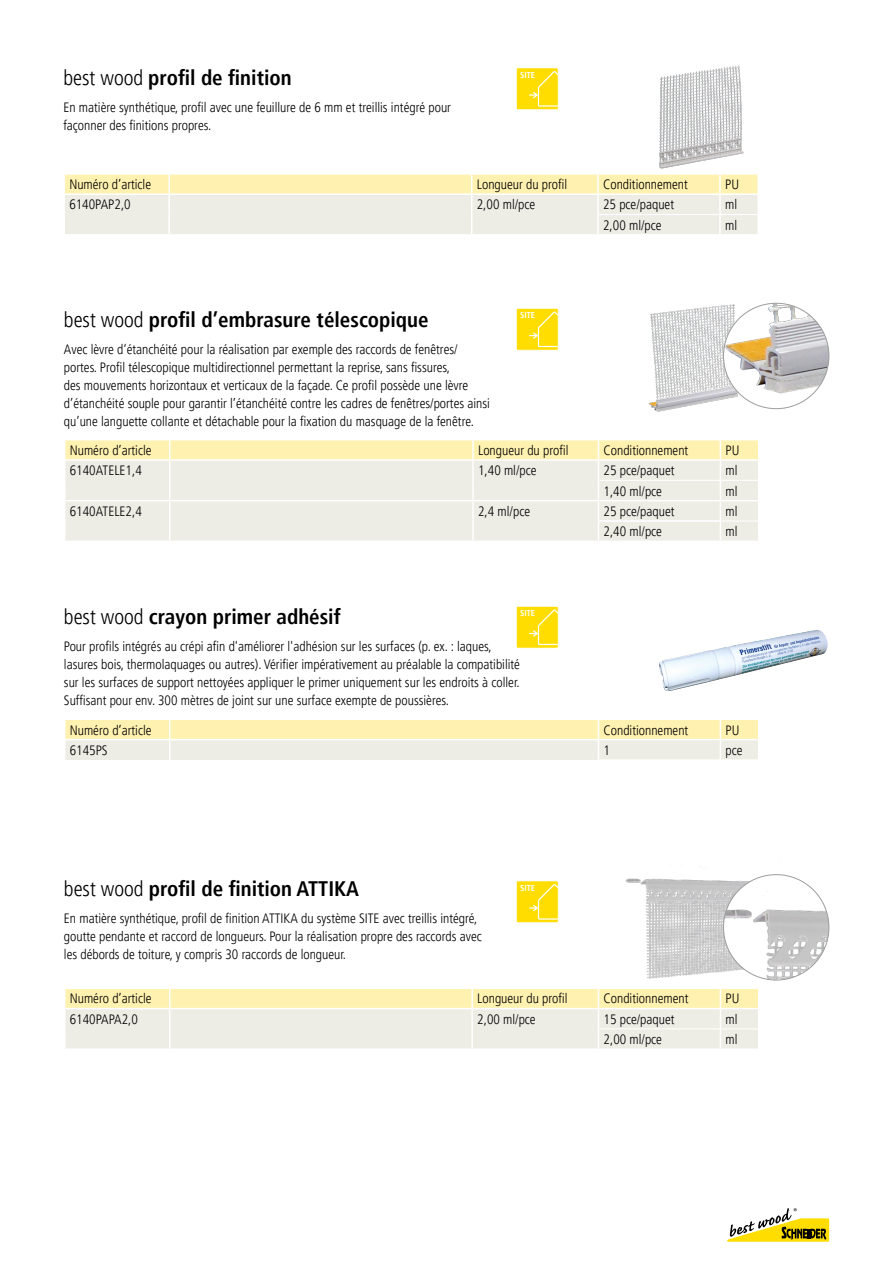
<style>
.page{position:relative;width:893px;height:1263px;background:#fff}
.page>*{position:absolute;margin:0;border:0;box-sizing:border-box;transform-origin:0 0}
.t1{font:700 condensed 21px "Frutiger LT Pro";color:#000}
.t2{font:300 condensed 13.5px/18px "Frutiger LT Pro";color:#000}
.t3{font:700 condensed 8.55px "Frutiger LT Pro";color:#fff}
.s1{font-weight:300}
</style>
<div class="page">
<svg style="left:727px;top:1208px;width:102px;height:34px"></svg>
<svg style="left:65px;top:440px;width:694px;height:101px;background:#f1eddc"></svg>
<img style="left:648px;top:304px;width:115px;height:108px">
<img style="left:723px;top:303px;width:106px;height:106px;border-radius:53px">
<svg style="left:65px;top:988px;width:693px;height:60px;background:#f3eed5"></svg>
<img style="left:625px;top:866px;width:205px;height:115px">
<img style="left:723px;top:875px;width:106px;height:105px;border-radius:53px">
<img style="left:659px;top:630px;width:169px;height:61px">
<svg style="left:65px;top:719px;width:693px;height:41px;background:#f6efce"></svg>
<svg style="left:64px;top:174px;width:694px;height:60px;background:#f3eed5"></svg>
<img style="left:659px;top:65px;width:85px;height:104px">
<svg style="left:516px;top:881px;width:42px;height:42px;background:#ffe01a"></svg>
<svg style="left:516px;top:606px;width:42px;height:42px;background:#ffe01a"></svg>
<svg style="left:516px;top:308px;width:42px;height:42px;background:#ffe01a"></svg>
<svg style="left:516px;top:68px;width:42px;height:42px;background:#ffe01a"></svg>
<h1 class="t1" style="left:63px;top:65px;width:230px"><span class="s1">best wood</span> profil de finition</h1>
<p class="t2" style="left:63px;top:99px;width:389px">En matière synthétique, profil avec une feuillure de 6 mm et treillis intégré pour façonner des finitions propres.</p>
<p class="t3" style="left:520px;top:70px;width:16px">SITE</p>
<p class="t2" style="left:69px;top:176px;width:83px">Numéro d’article</p>
<p class="t2" style="left:477px;top:176px;width:92px">Longueur du profil</p>
<p class="t2" style="left:603px;top:176px;width:86px">Conditionnement</p>
<p class="t2" style="left:725px;top:176px;width:15px">PU</p>
<p class="t2" style="left:69px;top:196px;width:63px">6140PAP2,0</p>
<p class="t2" style="left:477px;top:196px;width:60px">2,00 ml/pce</p>
<p class="t2" style="left:603px;top:196px;width:72px">25 pce/paquet</p>
<p class="t2" style="left:725px;top:196px;width:14px">ml</p>
<p class="t2" style="left:603px;top:216px;width:60px">2,00 ml/pce</p>
<p class="t2" style="left:725px;top:216px;width:14px">ml</p>
<h1 class="t1" style="left:64px;top:307px;width:366px"><span class="s1">best wood</span> profil d’embrasure télescopique</h1>
<p class="t2" style="left:64px;top:341px;width:427px">Avec lèvre d‘étanchéité pour la réalisation par exemple des raccords de fenêtres/ portes. Profil télescopique multidirectionnel permettant la reprise, sans fissures,<br>des mouvements horizontaux et verticaux de la façade. Ce profil possède une lèvre d’étanchéité souple pour garantir l’étanchéité contre les cadres de fenêtres/portes ainsi qu’une languette collante et détachable pour la fixation du masquage de la fenêtre.</p>
<p class="t3" style="left:520px;top:310px;width:16px">SITE</p>
<p class="t2" style="left:70px;top:441px;width:83px">Numéro d’article</p>
<p class="t2" style="left:478px;top:441px;width:92px">Longueur du profil</p>
<p class="t2" style="left:604px;top:441px;width:86px">Conditionnement</p>
<p class="t2" style="left:725px;top:441px;width:15px">PU</p>
<p class="t2" style="left:70px;top:462px;width:74px">6140ATELE1,4</p>
<p class="t2" style="left:478px;top:462px;width:60px">1,40 ml/pce</p>
<p class="t2" style="left:604px;top:462px;width:72px">25 pce/paquet</p>
<p class="t2" style="left:725px;top:462px;width:14px">ml</p>
<p class="t2" style="left:604px;top:482px;width:60px">1,40 ml/pce</p>
<p class="t2" style="left:725px;top:482px;width:14px">ml</p>
<p class="t2" style="left:70px;top:502px;width:74px">6140ATELE2,4</p>
<p class="t2" style="left:478px;top:502px;width:53px">2,4 ml/pce</p>
<p class="t2" style="left:604px;top:502px;width:72px">25 pce/paquet</p>
<p class="t2" style="left:725px;top:502px;width:14px">ml</p>
<p class="t2" style="left:604px;top:523px;width:60px">2,40 ml/pce</p>
<p class="t2" style="left:725px;top:523px;width:14px">ml</p>
<h1 class="t1" style="left:64px;top:604px;width:278px"><span class="s1">best wood</span> crayon primer adhésif</h1>
<p class="t2" style="left:64px;top:637px;width:458px">Pour profils intégrés au crépi afin d'améliorer l'adhésion sur les surfaces (p. ex. : laques, lasures bois, thermolaquages ou autres). Vérifier impérativement au préalable la compatibilité sur les surfaces de support nettoyées appliquer le primer uniquement sur les endroits à coller.<br>Suffisant pour env. 300 mètres de joint sur une surface exempte de poussières.</p>
<p class="t3" style="left:520px;top:608px;width:16px">SITE</p>
<p class="t2" style="left:70px;top:721px;width:83px">Numéro d’article</p>
<p class="t2" style="left:604px;top:721px;width:86px">Conditionnement</p>
<p class="t2" style="left:725px;top:721px;width:15px">PU</p>
<p class="t2" style="left:70px;top:741px;width:39px">6145PS</p>
<p class="t2" style="left:604px;top:741px;width:8px">1</p>
<p class="t2" style="left:725px;top:741px;width:18px">pce</p>
<h1 class="t1" style="left:64px;top:876px;width:297px"><span class="s1">best wood</span> profil de finition ATTIKA</h1>
<p class="t2" style="left:64px;top:910px;width:419px">En matière synthétique, profil de finition ATTIKA du système SITE avec treillis intégré, goutte pendante et raccord de longueurs. Pour la réalisation propre des raccords avec les débords de toiture, y compris 30 raccords de longueur.</p>
<p class="t2" style="left:70px;top:990px;width:83px">Numéro d’article</p>
<p class="t2" style="left:477px;top:990px;width:92px">Longueur du profil</p>
<p class="t2" style="left:604px;top:990px;width:86px">Conditionnement</p>
<p class="t2" style="left:725px;top:990px;width:15px">PU</p>
<p class="t2" style="left:70px;top:1010px;width:70px">6140PAPA2,0</p>
<p class="t2" style="left:477px;top:1010px;width:60px">2,00 ml/pce</p>
<p class="t2" style="left:604px;top:1010px;width:72px">15 pce/paquet</p>
<p class="t2" style="left:725px;top:1010px;width:14px">ml</p>
<p class="t2" style="left:604px;top:1031px;width:60px">2,00 ml/pce</p>
<p class="t2" style="left:725px;top:1031px;width:14px">ml</p>
<p class="t3" style="left:520px;top:883px;width:16px">SITE</p>
</div>
